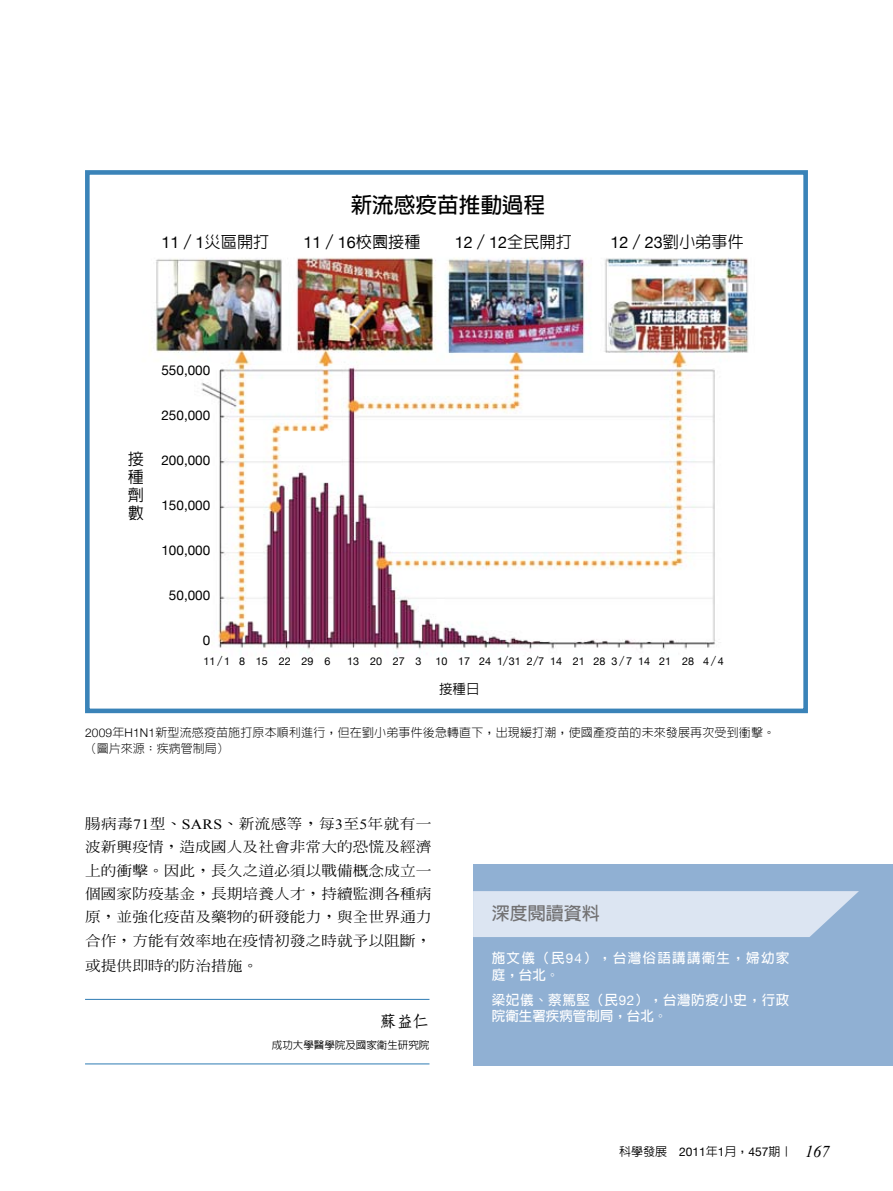
<style>
.page{position:relative;width:893px;height:1191px;background:#fff}
.page>*{position:absolute;margin:0;border:0;box-sizing:border-box;transform-origin:0 0}
.t1{font:700 21.6px "AR Hei B5";color:#000}
.t2{font:700 18px "AR Hei B5";color:#727172}
.t3{font:16.5px "DF Fang Song Std W6";color:#000}
.t4{font:500 16.2px/17.9px "AR Hei B5";color:#000;text-align:justify}
.t5{font:500 14.1px/23.2px "AR Ming B5";color:#000;text-align:justify;scale:1.11 1}
.t6{font:13.5px "Helvetica Neue";color:#000}
.t7{font:700 13.5px/16.5px "AR Hei B5";letter-spacing:.045em;color:#fff}
.t8{font:700 13.5px/16.5px "AR Hei B5";letter-spacing:.095em;color:#fff}
.t9{font:500 13.5px "AR Hei B5";color:#000}
.t10{font:300 12px/16.5px "AR Hei B5";letter-spacing:.015em;color:#000}
.t11{font:500 12px "AR Hei B5";color:#000}
.t12{font:10.8px "Helvetica Neue";color:#000}
.t13{font:500 10.5px "AR Hei B5";color:#000}
.s1{font-family:"Helvetica Neue";font-weight:400}
.s2{font-family:"AR Hei B5";font-weight:500}
.s3{font-family:"Helvetica Neue"}
.s4{font-family:"Times New Roman";font-weight:400}
.s5{font-family:"Times New Roman";font-weight:400;font-style:italic;font-size:16.5px}
</style>
<div class="page">
<hr style="left:85px;top:999px;width:344px;height:1px;background:#3a83b8">
<hr style="left:85px;top:1063px;width:344px;height:1px;background:#3a83b8">
<img style="left:155px;top:257px;width:594px;height:399px">
<div style="left:85px;top:170px;width:723px;height:543px;border:5px solid #3a83b8"></div>
<div style="left:473px;top:864px;width:420px;height:201px;background:#90b0d3"></div>
<svg style="left:473px;top:891px;width:386px;height:46px"></svg>
<h1 class="t1" style="left:351px;top:194px;width:196px">新流感疫苗推動過程</h1>
<p class="t4" style="left:161px;top:233px;width:110px"><span class="s1">11</span>／<span class="s1">1</span>災區開打</p>
<p class="t4" style="left:304px;top:233px;width:119px"><span class="s1">11</span>／<span class="s1">16</span>校園接種</p>
<p class="t4" style="left:455px;top:233px;width:119px"><span class="s1">12</span>／<span class="s1">12</span>全民開打</p>
<p class="t4" style="left:611px;top:233px;width:135px"><span class="s1">12</span>／<span class="s1">23</span>劉小弟事件</p>
<p class="t4" style="left:128px;top:450px;width:17px">接種劑數</p>
<p class="t6" style="left:161px;top:362px;width:50px">550,000</p>
<p class="t6" style="left:161px;top:407px;width:50px">250,000</p>
<p class="t6" style="left:161px;top:452px;width:50px">200,000</p>
<p class="t6" style="left:161px;top:497px;width:50px">150,000</p>
<p class="t6" style="left:161px;top:542px;width:50px">100,000</p>
<p class="t6" style="left:169px;top:587px;width:43px">50,000</p>
<p class="t6" style="left:203px;top:632px;width:9px">0</p>
<p class="t12" style="left:203px;top:654px;width:128px">11<span class="s2">／</span>1 8 15 22 29 6</p>
<p class="t12" style="left:347px;top:654px;width:76px">13 20 27 3</p>
<p class="t12" style="left:435px;top:654px;width:290px">10 17 24 1<span class="s2">／</span>31 2<span class="s2">／</span>7 14 21 28 3<span class="s2">／</span>7 14 21 28 4<span class="s2">／</span>4</p>
<p class="t9" style="left:439px;top:682px;width:42px">接種日</p>
<p class="t10" style="left:85px;top:723px;width:692px"><span class="s3">2009</span>年<span class="s3">H1N1</span>新型流感疫苗施打原本順利進行，但在劉小弟事件後急轉直下，出現緩打潮，使國產疫苗的未來發展再次受到衝擊。（圖片來源：疾病管制局）</p>
<p class="t5" style="left:85px;top:812px;width:314px">腸病毒<span class="s4">71</span>型、<span class="s4">SARS</span>、新流感等，每<span class="s4">3</span>至<span class="s4">5</span>年就有一波新興疫情，造成國人及社會非常大的恐慌及經濟上的衝擊。因此，長久之道必須以戰備概念成立一個國家防疫基金，長期培養人才，持續監測各種病原，並強化疫苗及藥物的研發能力，與全世界通力合作，方能有效率地在疫情初發之時就予以阻斷，</p>
<p class="t5" style="left:85px;top:954px;width:158px">或提供即時的防治措施。</p>
<p class="t3" style="left:380px;top:1012px;width:51px">蘇益仁</p>
<p class="t13" style="left:272px;top:1039px;width:159px">成功大學醫學院及國家衛生研究院</p>
<p class="t2" style="left:492px;top:904px;width:109px">深度閱讀資料</p>
<p class="t8" style="left:492px;top:950px;width:299px">施文儀（民<span class="s1">94</span>），台灣俗語講講衛生，婦幼家庭，台北。</p>
<p class="t7" style="left:492px;top:991px;width:299px">梁妃儀、蔡篤堅（民<span class="s1">92</span>），台灣防疫小史，行政院衛生署疾病管制局，台北。</p>
<p class="t11" style="left:619px;top:1145px;width:212px">科學發展 <span class="s1">2011</span>年<span class="s1">1</span>月，<span class="s1">457</span>期｜ <span class="s5">167</span></p>
</div>
